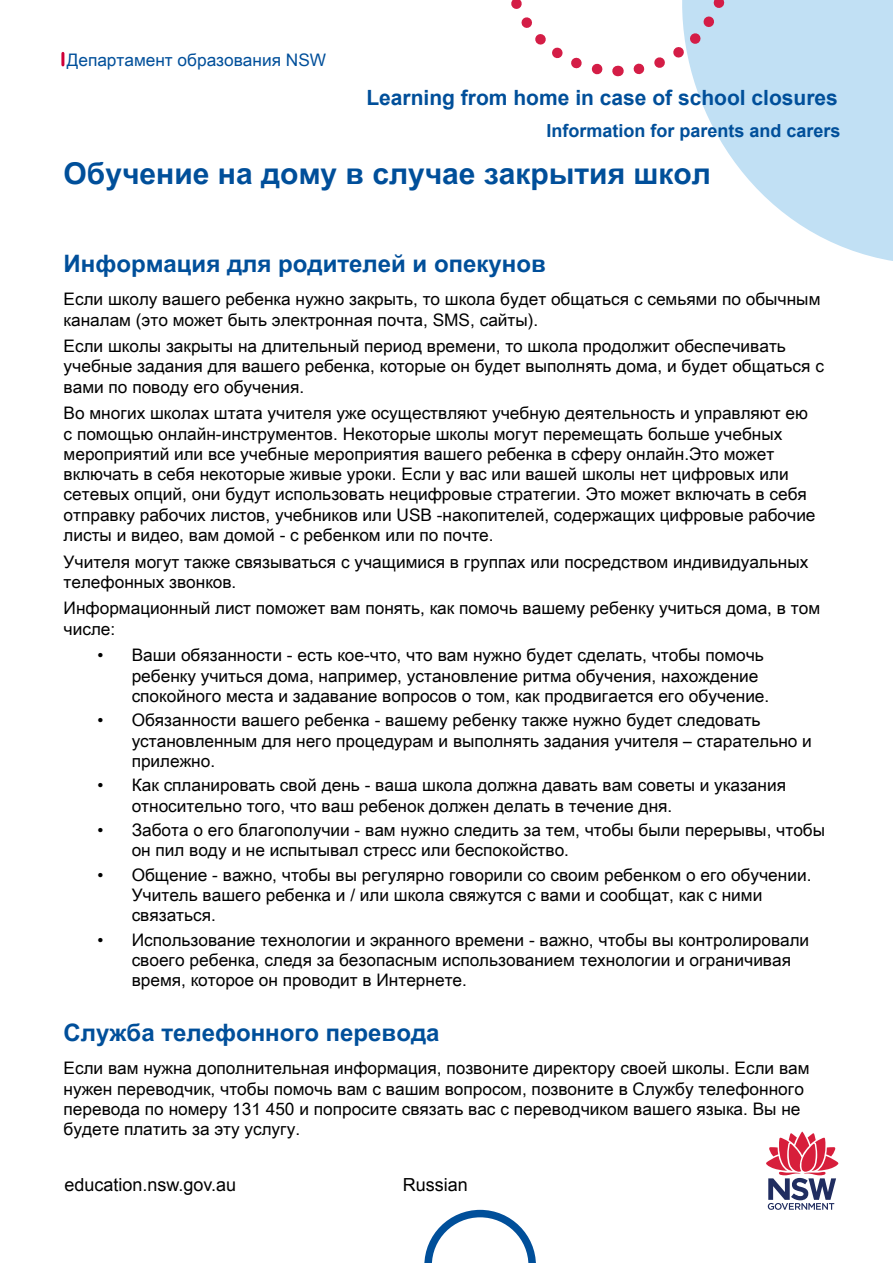
<style>
.page{position:relative;width:893px;height:1263px;background:#fff}
.page>*{position:absolute;margin:0;border:0;box-sizing:border-box;transform-origin:0 0}
.t1{font:700 30px "Arial Unicode MS";color:#004f9a}
.t2{font:700 24px "Arial Unicode MS";color:#004f9a}
.t3{font:700 21px "Arial";color:#004f9a}
.t4{font:700 18px "Arial";color:#004f9a}
.t5{font:18px "Arial";color:#000}
.Body{font:17.25px/20.2px "Arial Unicode MS";color:#000}
.L1{font:17.25px "Arial Unicode MS";color:#004f9a}
</style>
<div class="page">
<svg style="left:618px;top:0;width:275px;height:261px;fill:#c1e0f4"></svg>
<svg style="left:61px;top:53px;width:3px;height:12px"></svg>
<svg style="left:766px;top:1131px;width:73px;height:79px"></svg>
<svg style="left:511px;top:0;width:107px;height:77px"></svg>
<svg style="left:626px;top:0;width:112px;height:81px"></svg>
<svg style="left:424px;top:1210px;width:112px;height:53px"></svg>
<p class="L1" style="left:67px;top:47px;width:261px">Департамент образования NSW</p>
<p class="t3" style="left:366px;top:83px;width:473px">Learning from home in case of school closures</p>
<p class="t4" style="left:546px;top:119px;width:296px">Information for parents and carers</p>
<h1 class="t1" style="left:64px;top:152px;width:649px">Обучение на дому в случае закрытия школ</h1>
<h2 class="t2" style="left:64px;top:246px;width:484px">Информация для родителей и опекунов</h2>
<p class="Body" style="left:64px;top:289px;width:758px">Если школу вашего ребенка нужно закрыть, то школа будет общаться с семьями по обычным каналам (это может быть электронная почта, SMS, сайты).</p>
<p class="Body" style="left:64px;top:336px;width:762px">Если школы закрыты на длительный период времени, то школа продолжит обеспечивать учебные задания для вашего ребенка, которые он будет выполнять дома, и будет общаться с вами по поводу его обучения.</p>
<p class="Body" style="left:64px;top:403px;width:753px">Во многих школах штата учителя уже осуществляют учебную деятельность и управляют ею с помощью онлайн-инструментов. Некоторые школы могут перемещать больше учебных мероприятий или все учебные мероприятия вашего ребенка в сферу онлайн.Это может включать в себя некоторые живые уроки. Если у вас или вашей школы нет цифровых или сетевых опций, они будут использовать нецифровые стратегии. Это может включать в себя отправку рабочих листов, учебников или USB -накопителей, содержащих цифровые рабочие листы и видео, вам домой - с ребенком или по почте.</p>
<p class="Body" style="left:64px;top:551px;width:746px">Учителя могут также связываться с учащимися в группах или посредством индивидуальных телефонных звонков.</p>
<p class="Body" style="left:64px;top:598px;width:758px">Информационный лист поможет вам понять, как помочь вашему ребенку учиться дома, в том числе:</p>
<p class="Body" style="left:132px;top:645px;width:639px;text-indent:-34px">• Ваши обязанности - есть кое-что, что вам нужно будет сделать, чтобы помочь ребенку учиться дома, например, установление ритма обучения, нахождение спокойного места и задавание вопросов о том, как продвигается его обучение.</p>
<p class="Body" style="left:132px;top:710px;width:682px;text-indent:-34px">• Обязанности вашего ребенка - вашему ребенку также нужно будет следовать установленным для него процедурам и выполнять задания учителя – старательно и прилежно.</p>
<p class="Body" style="left:132px;top:775px;width:656px;text-indent:-34px">• Как спланировать свой день - ваша школа должна давать вам советы и указания относительно того, что ваш ребенок должен делать в течение дня.</p>
<p class="Body" style="left:132px;top:819px;width:695px;text-indent:-34px">• Забота о его благополучии - вам нужно следить за тем, чтобы были перерывы, чтобы он пил воду и не испытывал стресс или беспокойство.</p>
<p class="Body" style="left:132px;top:864px;width:681px;text-indent:-34px">• Общение - важно, чтобы вы регулярно говорили со своим ребенком о его обучении.<br>Учитель вашего ребенка и / или школа свяжутся с вами и сообщат, как с ними связаться.</p>
<p class="Body" style="left:132px;top:929px;width:679px;text-indent:-34px">• Использование технологии и экранного времени - важно, чтобы вы контролировали своего ребенка, следя за безопасным использованием технологии и ограничивая время, которое он проводит в Интернете.</p>
<h2 class="t2" style="left:64px;top:1015px;width:377px">Служба телефонного перевода</h2>
<p class="Body" style="left:64px;top:1058px;width:747px">Если вам нужна дополнительная информация, позвоните директору своей школы. Если вам нужен переводчик, чтобы помочь вам с вашим вопросом, позвоните в Службу телефонного перевода по номеру 131 450 и попросите связать вас с переводчиком вашего языка. Вы не будете платить за эту услугу.</p>
<p class="t5" style="left:64px;top:1173px;width:173px">education.nsw.gov.au</p>
<p class="t5" style="left:403px;top:1173px;width:67px">Russian</p>
</div>
